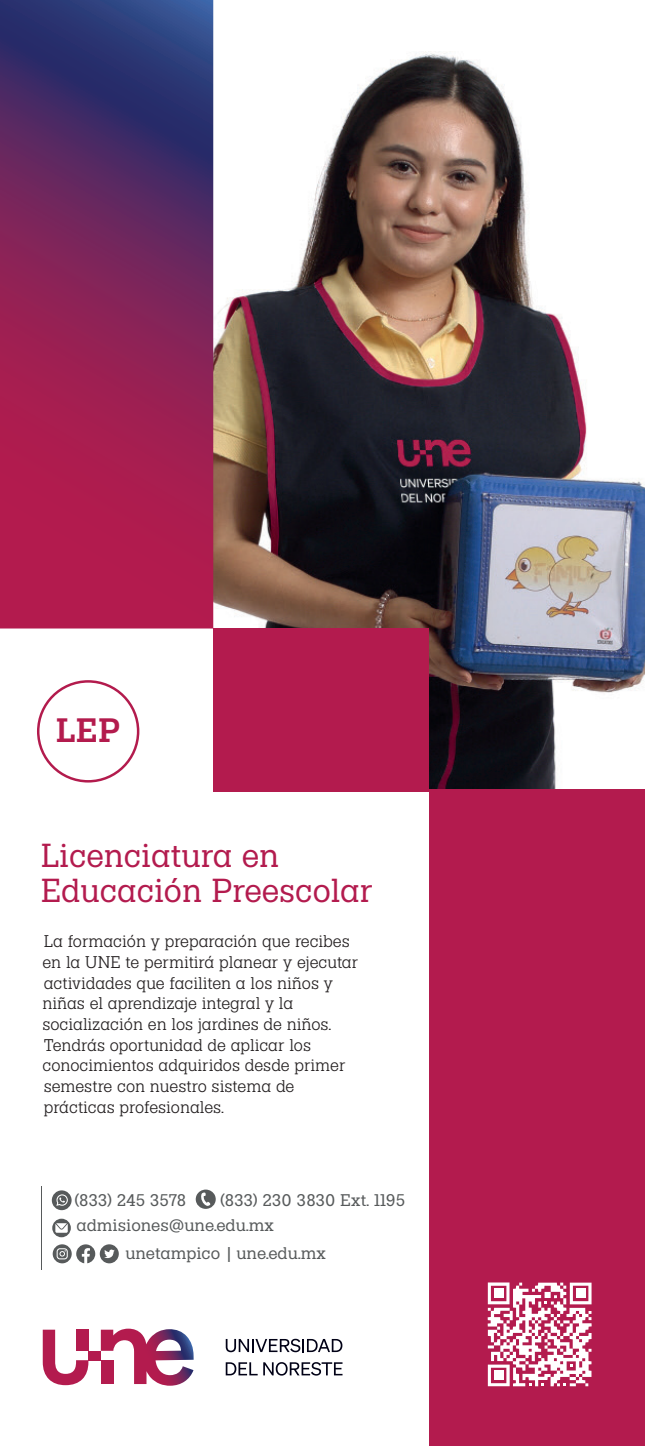
<style>
.page{position:relative;width:645px;height:1446px;background:#fff}
.page>*{position:absolute;margin:0;border:0;box-sizing:border-box;transform-origin:0 0}
.t1{font:700 33px "Une";color:#b31b4d}
.t2{font:32.5px/35px "Une";color:#b31b4e}
.t3{font:300 16.5px/20.8px "Une";color:#231f20}
.t4{font:16.5px "Une";color:#575a5b;scale:1.04 1}
</style>
<div class="page">
<img style="left:137px;top:17px;width:508px;height:773px">
<div style="left:429px;top:790px;width:216px;height:656px;background:#b31b4e"></div>
<svg style="left:0;top:0;width:213px;height:628px;background:#7c245b"></svg>
<div style="left:213px;top:628px;width:216px;height:164px;background:#b31b4e"></div>
<svg style="left:226px;top:1338px;width:116px;height:14px"></svg>
<svg style="left:226px;top:1362px;width:116px;height:13px"></svg>
<svg style="left:101px;top:1328px;width:93px;height:57px"></svg>
<svg style="left:43px;top:1329px;width:45px;height:56px"></svg>
<div style="left:101px;top:1360px;width:12px;height:24px;background:#b31b4e"></div>
<div style="left:76px;top:1329px;width:12px;height:22px;background:#b31b4e"></div>
<div style="left:88px;top:1351px;width:13px;height:9px;background:#b31b4e"></div>
<div style="left:37px;top:680px;width:102px;height:102px;border:2px solid #b31b4d;border-radius:50%"></div>
<svg style="left:488px;top:1282px;width:104px;height:104px"></svg>
<div style="left:494px;top:1289px;width:9px;height:9px;background:#fff"></div>
<div style="left:576px;top:1289px;width:9px;height:9px;background:#fff"></div>
<div style="left:494px;top:1370px;width:9px;height:10px;background:#fff"></div>
<svg style="left:53px;top:1244px;width:66px;height:19px"></svg>
<svg style="left:52px;top:1218px;width:19px;height:19px"></svg>
<svg style="left:196px;top:1189px;width:20px;height:20px"></svg>
<svg style="left:52px;top:1190px;width:20px;height:20px"></svg>
<hr style="left:41px;top:1186px;width:1px;height:83px;background:#575a5b">
<h1 class="t1" style="left:56px;top:709px;width:66px">LEP</h1>
<h2 class="t2" style="left:41px;top:837px;width:334px">Licenciatura en<br>Educación Preescolar</h2>
<p class="t3" style="left:42px;top:930px;width:317px">La formación y preparación que recibes en la UNE te permitirá planear y ejecutar actividades que faciliten a los niños y niñas el aprendizaje integral y la socialización en los jardines de niños.<br>Tendrás oportunidad de aplicar los conocimientos adquiridos desde primer semestre con nuestro sistema de prácticas profesionales.</p>
<p class="t4" style="left:74px;top:1189px;width:109px">(833) 245 3578</p>
<p class="t4" style="left:220px;top:1189px;width:179px">(833) 230 3830 Ext. 1195</p>
<p class="t4" style="left:77px;top:1215px;width:191px">admisiones@une.edu.mx</p>
<p class="t4" style="left:125px;top:1243px;width:194px">unetampico | une.edu.mx</p>
</div>
